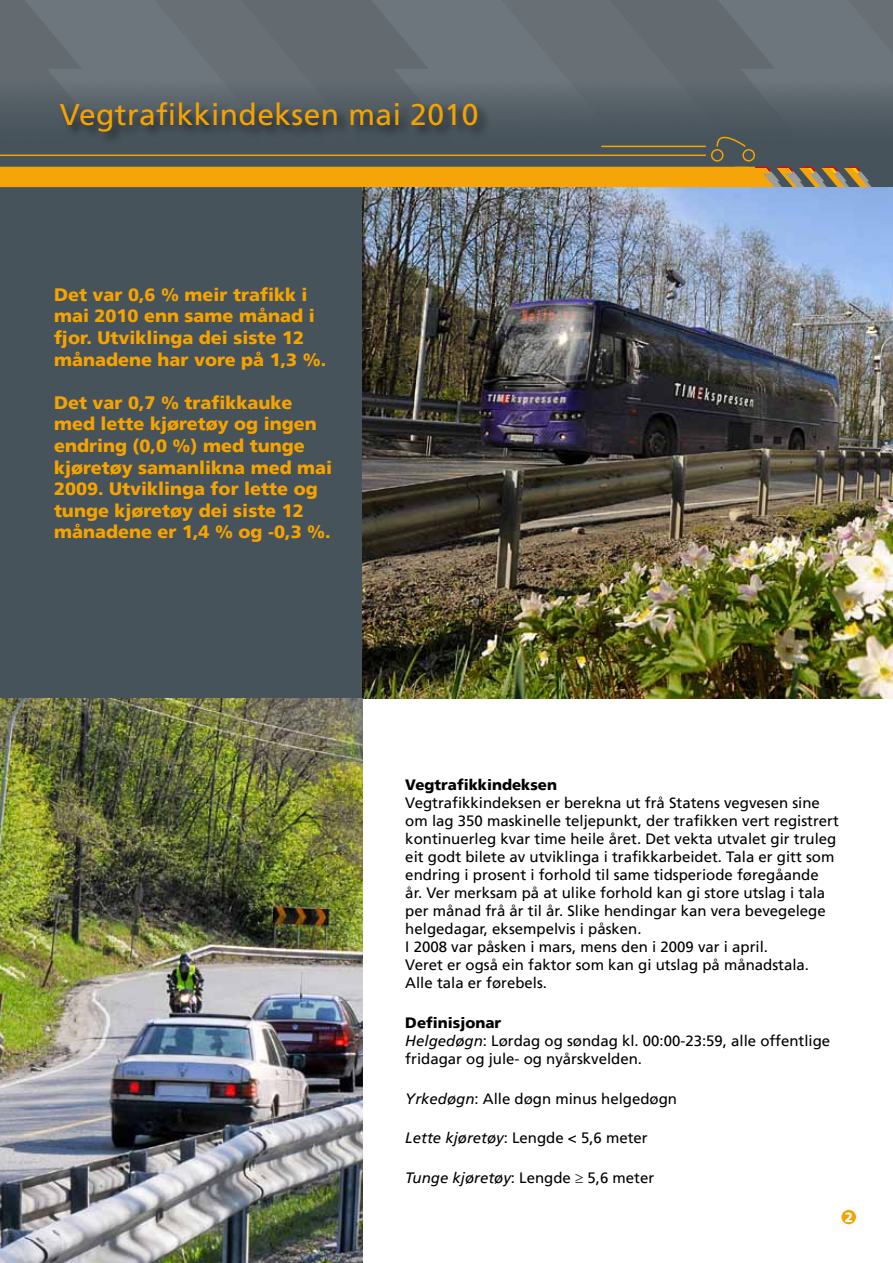
<style>
.page{position:relative;width:893px;height:1263px;background:#fff}
.page>*{position:absolute;margin:0;border:0;box-sizing:border-box;transform-origin:0 0}
.t1{font:30px "Frutiger LT Std";letter-spacing:.015em;color:#f4a300}
.t2{font:900 18px/21.6px "Frutiger";color:#f4a300}
.t3{font:15px/18px "Frutiger";color:#000}
.t4{font:900 15px "Frutiger";color:#000}
.t5{font:900 13.5px "Frutiger";color:#fff}
.s1{font-weight:900}
.s2{font-style:italic}
</style>
<div class="page">
<div style="left:841px;top:1210px;width:15px;height:14px;background:#f4a300;border-radius:50%"></div>
<div style="left:0;top:0;width:893px;height:699px;background:#47535b"></div>
<img style="left:363px;top:187px;width:530px;height:512px">
<img style="left:0;top:699px;width:363px;height:564px">
<svg style="left:0;top:167px;width:872px;height:20px;background:#eaa011"></svg>
<div style="left:711px;top:149px;width:12px;height:13px;border:2px solid #f4a300;border-radius:50%"></div>
<div style="left:742px;top:149px;width:13px;height:13px;border:2px solid #f4a300;border-radius:50%"></div>
<svg style="left:0;top:0;width:893px;height:157px"></svg>
<hr style="left:601px;top:146px;width:105px;height:1px;background:#f4a300">
<h1 class="t1" style="left:60px;top:97px;width:420px">Vegtrafikkindeksen mai 2010</h1>
<p class="t2" style="left:54px;top:284px;width:274px">Det var 0,6 % meir trafikk i mai 2010 enn same månad i fjor. Utviklinga dei siste 12 månadene har vore på 1,3 %.</p>
<p class="t2" style="left:54px;top:392px;width:280px">Det var 0,7 % trafikkauke med lette kjøretøy og ingen endring (0,0 %) med tunge kjøretøy samanlikna med mai<br>2009. Utviklinga for lette og tunge kjøretøy dei siste 12 månadene er 1,4 % og -0,3 %.</p>
<p class="t4" style="left:405px;top:776px;width:153px">Vegtrafikkindeksen</p>
<p class="t3" style="left:405px;top:794px;width:435px">Vegtrafikkindeksen er berekna ut frå Statens vegvesen sine om lag 350 maskinelle teljepunkt, der trafikken vert registrert kontinuerleg kvar time heile året. Det vekta utvalet gir truleg eit godt bilete av utviklinga i trafikkarbeidet. Tala er gitt som endring i prosent i forhold til same tidsperiode føregåande år. Ver merksam på at ulike forhold kan gi store utslag i tala per månad frå år til år. Slike hendingar kan vera bevegelege helgedagar, eksempelvis i påsken.<br>I 2008 var påsken i mars, mens den i 2009 var i april.<br>Veret er også ein faktor som kan gi utslag på månadstala.<br>Alle tala er førebels.</p>
<p class="t3" style="left:405px;top:1014px;width:426px"><span class="s1">Definisjonar<br></span><span class="s2">Helgedøgn</span>: Lørdag og søndag kl. 00:00-23:59, alle offentlige fridagar og jule- og nyårskvelden.</p>
<p class="t3" style="left:405px;top:1089px;width:273px"><span class="s2">Yrkedøgn</span>: Alle døgn minus helgedøgn</p>
<p class="t3" style="left:405px;top:1129px;width:244px"><span class="s2">Lette kjøretøy</span>: Lengde &lt; 5,6 meter</p>
<p class="t3" style="left:405px;top:1169px;width:250px"><span class="s2">Tunge kjøretøy</span>: Lengde ≥ 5,6 meter</p>
<p class="t5" style="left:845px;top:1208px;width:10px">2</p>
</div>
